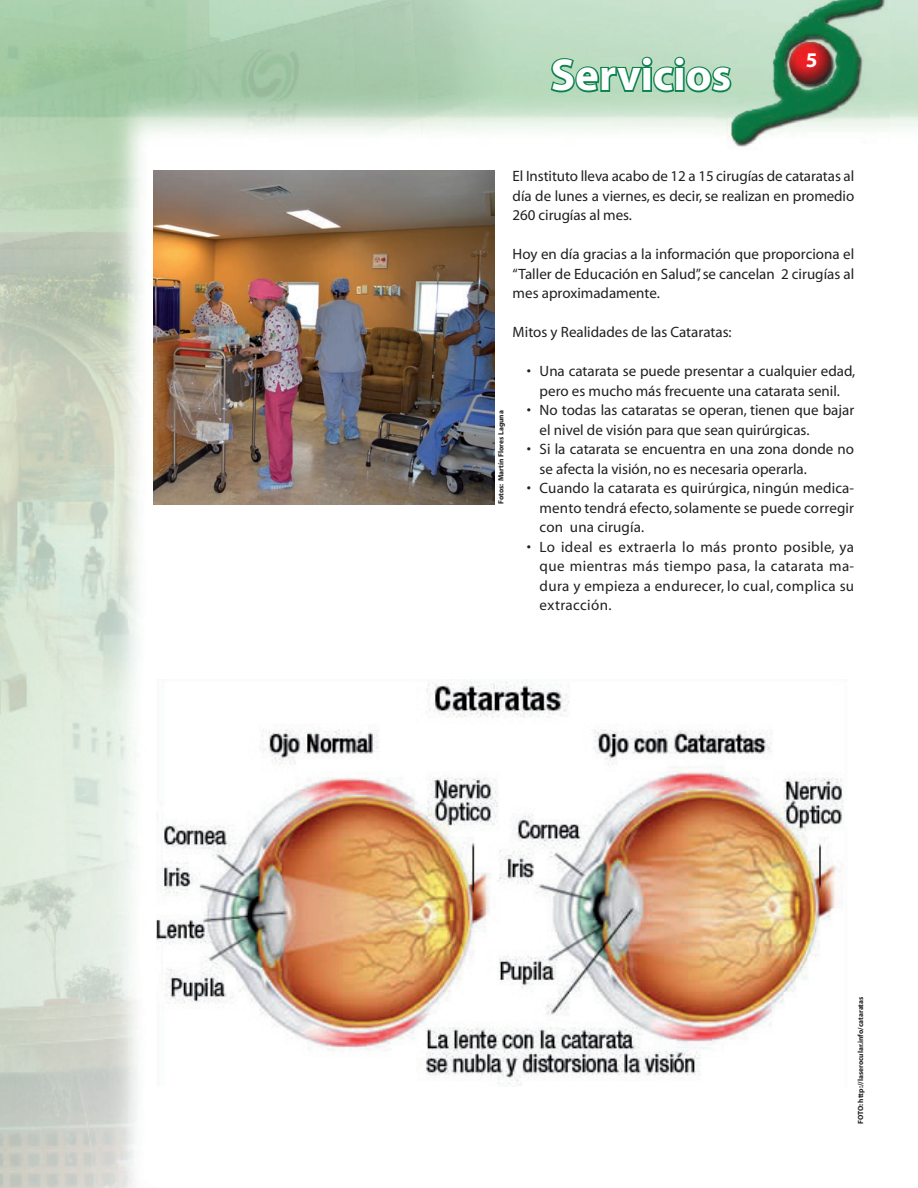
<style>
.page{position:relative;width:918px;height:1188px;background:#fff}
.page>*{position:absolute;margin:0;border:0;box-sizing:border-box;transform-origin:0 0}
.t1{font:700 45px "Myriad";color:#fff}
.t2{font:700 21px "Myriad";color:#fff}
.t3{font:15px/19.5px "Myriad";color:#231f20;text-align:justify}
.t4{font:700 7.5px "Myriad";color:#231f20}
</style>
<div class="page">
<img style="left:0;top:0;width:918px;height:1188px">
<img style="left:716px;top:0;width:174px;height:154px">
<svg style="left:548px;top:55px;width:185px;height:39px;background:#7bba96"></svg>
<img style="left:153px;top:170px;width:342px;height:334px">
<img style="left:156px;top:679px;width:692px;height:407px">
<h1 class="t1" style="left:551px;top:52px;width:182px">Servicios</h1>
<h2 class="t2" style="left:806px;top:49px;width:13px">5</h2>
<p class="t3" style="left:513px;top:167px;width:343px">El Instituto lleva acabo de 12 a 15 cirugías de cataratas al día de lunes a viernes, es decir, se realizan en promedio 260 cirugías al mes.</p>
<p class="t3" style="left:513px;top:245px;width:343px">Hoy en día gracias a la información que proporciona el “Taller de Educación en Salud”, se cancelan 2 cirugías al mes aproximadamente.</p>
<p class="t3" style="left:513px;top:323px;width:221px">Mitos y Realidades de las Cataratas:</p>
<p class="t3" style="left:527px;top:362px;width:330px;text-align:center">• Una catarata se puede presentar a cualquier edad, pero es mucho más frecuente una catarata senil.</p>
<p class="t3" style="left:540px;top:401px;width:316px;text-indent:-13px">• No todas las cataratas se operan, tienen que bajar el nivel de visión para que sean quirúrgicas.</p>
<p class="t3" style="left:540px;top:440px;width:316px;text-indent:-13px">• Si la catarata se encuentra en una zona donde no se afecta la visión, no es necesaria operarla.</p>
<p class="t3" style="left:540px;top:479px;width:316px;text-indent:-13px">• Cuando la catarata es quirúrgica, ningún medica&shy;mento tendrá efecto, solamente se puede corregir con una cirugía.</p>
<p class="t3" style="left:540px;top:538px;width:316px;text-indent:-13px">• Lo ideal es extraerla lo más pronto posible, ya que mientras más tiempo pasa, la catarata ma&shy;dura y empieza a endurecer, lo cual, complica su extracción.</p>
<p class="t4" style="left:497px;top:504px;width:95px;rotate:-90deg">Fotos: Martín Flores Laguna</p>
<p class="t4" style="left:857px;top:1124px;width:129px;rotate:-90deg">FOTO: http://laserocular.info/cataratas</p>
</div>
